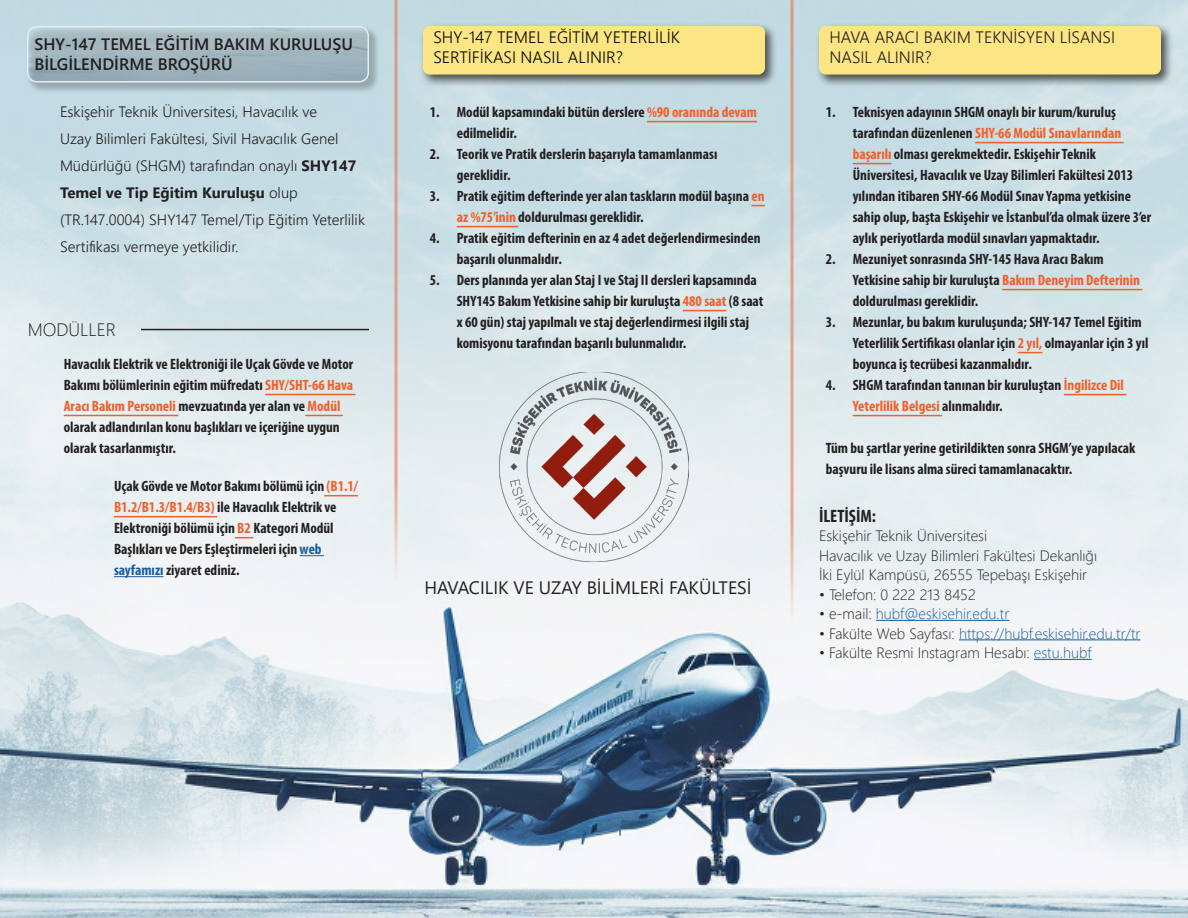
<style>
.page{position:relative;width:1188px;height:918px;background:#fff}
.page>*{position:absolute;margin:0;border:0;box-sizing:border-box;transform-origin:0 0}
.t1{font:18px "Segoe UI";color:#231f20}
.t2{font:700 condensed 18px "Myriad Pro";color:#231f20}
.t3{font:300 18px "Segoe UI";color:#231f20}
.t4{font:300 16.5px/19.8px "Segoe UI";color:#040503}
.t5{font:600 16.5px "Segoe UI";color:#231f20}
.t6{font:300 16.5px/19.8px "Segoe UI";color:#231f20}
.t7{font:700 condensed 15px/21px "Myriad Pro";color:#231f20}
.t8{font:300 15px/27px "Segoe UI";color:#231f20}
.t9{font:300 15px "Segoe UI";color:#231f20}
.t10{font:300 15px "Segoe UI";color:#175d9e}
.s1{font-weight:700}
.s2{color:#f25f29}
.s3{color:#175d9e}
.s4{color:#231f20}
</style>
<div class="page">
<img style="left:0;top:0;width:1188px;height:918px">
<div style="left:420px;top:22px;width:358px;height:66px;background:#231f20;opacity:.75"></div>
<div style="left:423px;top:26px;width:342px;height:49px;background:#fce683;border-radius:7px"></div>
<div style="left:816px;top:22px;width:358px;height:66px;background:#231f20;opacity:.75"></div>
<div style="left:819px;top:26px;width:342px;height:49px;background:#fce683;border-radius:7px"></div>
<hr style="left:876px;top:620px;width:133px;height:1px;background:#175d9e">
<hr style="left:959px;top:639px;width:182px;height:1px;background:#175d9e">
<hr style="left:1034px;top:659px;width:58px;height:1px;background:#175d9e">
<hr style="left:265px;top:394px;width:91px;height:1px;background:#f25f29">
<hr style="left:64px;top:415px;width:114px;height:1px;background:#f25f29">
<hr style="left:305px;top:415px;width:38px;height:1px;background:#f25f29">
<hr style="left:324px;top:495px;width:34px;height:1px;background:#f25f29">
<hr style="left:114px;top:516px;width:103px;height:1px;background:#f25f29">
<svg style="left:235px;top:537px;width:18px;height:1px"></svg>
<svg style="left:300px;top:555px;width:24px;height:1px"></svg>
<hr style="left:114px;top:576px;width:50px;height:1px;background:#175d9e">
<hr style="left:647px;top:121px;width:110px;height:1px;background:#f25f29">
<svg style="left:751px;top:205px;width:14px;height:1px"></svg>
<hr style="left:457px;top:226px;width:61px;height:1px;background:#f25f29">
<hr style="left:683px;top:310px;width:43px;height:1px;background:#f25f29">
<hr style="left:975px;top:142px;width:149px;height:1px;background:#f25f29">
<hr style="left:853px;top:163px;width:38px;height:1px;background:#f25f29">
<hr style="left:1002px;top:289px;width:140px;height:1px;background:#f25f29">
<svg style="left:1018px;top:352px;width:24px;height:1px"></svg>
<hr style="left:1064px;top:394px;width:62px;height:1px;background:#f25f29">
<hr style="left:853px;top:415px;width:89px;height:1px;background:#f25f29">
<svg style="left:394px;top:0;width:4px;height:684px"></svg>
<svg style="left:790px;top:0;width:4px;height:673px"></svg>
<img style="left:500px;top:372px;width:188px;height:189px">
<div style="left:26px;top:25px;width:355px;height:70px;background:#231f20;opacity:.52"></div>
<img style="left:28px;top:27px;width:340px;height:55px">
<div style="left:27px;top:26px;width:342px;height:57px;border:2px solid #fff;border-radius:9px"></div>
<hr style="left:141px;top:329px;width:228px;height:1px;background:#231f20">
<p class="t5" style="left:34px;top:29px;width:320px">SHY-147 TEMEL EĞİTİM BAKIM KURULUŞU</p>
<p class="t5" style="left:34px;top:48px;width:200px">BİLGİLENDİRME BROŞÜRÜ</p>
<p class="t8" style="left:60px;top:97px;width:307px">Eskişehir Teknik Üniversitesi, Havacılık ve<br>Uzay Bilimleri Fakültesi, Sivil Havacılık Genel Müdürlüğü (SHGM) tarafından onaylı <span class="s1">SHY147<br>Temel ve Tip Eğitim Kuruluşu</span> olup (TR.147.0004) SHY147 Temel/Tip Eğitim Yeterlilik Sertifikası vermeye yetkilidir.</p>
<p class="t3" style="left:28px;top:313px;width:89px">MODÜLLER</p>
<p class="t7" style="left:64px;top:353px;width:291px">Havacılık Elektrik ve Elektroniği ile Uçak Gövde ve Motor Bakımı bölümlerinin eğitim müfredatı <span class="s2">SHY/SHT-66 Hava Aracı Bakım Personeli</span> mevzuatında yer alan ve <span class="s2">Modül </span>olarak adlandırılan konu başlıkları ve içeriğine uygun olarak tasarlanmıştır.</p>
<p class="t7" style="left:114px;top:475px;width:246px">Uçak Gövde ve Motor Bakımı bölümü için <span class="s2">(B1.1/ B1.2/B1.3/B1.4/B3)</span> ile Havacılık Elektrik ve Elektroniği bölümü için <span class="s2">B2</span> Kategori Modül Başlıkları ve Ders Eşleştirmeleri için <span class="s3">web sayfamızı</span> ziyaret ediniz.</p>
<p class="t4" style="left:434px;top:26px;width:248px">SHY-147 TEMEL EĞİTİM YETERLİLİK<br>SERTİFİKASI NASIL ALINIR?</p>
<p class="t7" style="left:457px;top:101px;width:302px;text-indent:-27px">1. Modül kapsamındaki bütün derslere <span class="s2">%90 oranında devam </span>edilmelidir.</p>
<p class="t7" style="left:457px;top:143px;width:262px;text-indent:-27px">2. Teorik ve Pratik derslerin başarıyla tamamlanması gereklidir.</p>
<p class="t7" style="left:457px;top:185px;width:309px;text-indent:-27px">3. Pratik eğitim defterinde yer alan taskların modül başına <span class="s2">en az %75’inin</span> doldurulması gereklidir.</p>
<p class="t7" style="left:457px;top:227px;width:305px;text-indent:-27px">4. Pratik eğitim defterinin en az 4 adet değerlendirmesinden başarılı olunmalıdır.</p>
<p class="t7" style="left:457px;top:269px;width:308px;text-indent:-27px">5. Ders planında yer alan Staj I ve Staj II dersleri kapsamında SHY145 Bakım Yetkisine sahip bir kuruluşta <span class="s2">480 saat</span> (8 saat x 60 gün) staj yapılmalı ve staj değerlendirmesi ilgili staj komisyonu tarafından başarılı bulunmalıdır.</p>
<p class="t1" style="left:424px;top:570px;width:329px">HAVACILIK VE UZAY BİLİMLERİ FAKÜLTESİ</p>
<p class="t6" style="left:830px;top:26px;width:287px">HAVA ARACI BAKIM TEKNİSYEN LİSANSI<br>NASIL ALINIR?</p>
<p class="t7" style="left:853px;top:101px;width:300px;text-indent:-27px">1. Teknisyen adayının SHGM onaylı bir kurum/kuruluş tarafından düzenlenen <span class="s2">SHY-66 Modül Sınavlarından başarılı</span> olması gerekmektedir. Eskişehir Teknik Üniversitesi, Havacılık ve Uzay Bilimleri Fakültesi 2013 yılından itibaren SHY-66 Modül Sınav Yapma yetkisine sahip olup, başta Eskişehir ve İstanbul’da olmak üzere 3’er aylık periyotlarda modül sınavları yapmaktadır.</p>
<p class="t7" style="left:853px;top:248px;width:289px;text-indent:-27px">2. Mezuniyet sonrasında SHY-145 Hava Aracı Bakım<br>Yetkisine sahip bir kuruluşta <span class="s2">Bakım Deneyim Defterinin </span>doldurulması gereklidir.</p>
<p class="t7" style="left:853px;top:311px;width:297px;text-indent:-27px">3. Mezunlar, bu bakım kuruluşunda; SHY-147 Temel Eğitim<br>Yeterlilik Sertifikası olanlar için <span class="s2">2 yıl,</span> olmayanlar için 3 yıl boyunca iş tecrübesi kazanmalıdır.</p>
<p class="t7" style="left:853px;top:374px;width:273px;text-indent:-27px">4. SHGM tarafından tanınan bir kuruluştan <span class="s2">İngilizce Dil<br>Yeterlilik Belgesi</span> alınmalıdır.</p>
<p class="t7" style="left:826px;top:437px;width:311px">Tüm bu şartlar yerine getirildikten sonra SHGM’ye yapılacak başvuru ile lisans alma süreci tamamlanacaktır.</p>
<p class="t2" style="left:819px;top:504px;width:59px">İLETİŞİM:</p>
<p class="t9" style="left:819px;top:522px;width:170px">Eskişehir Teknik Üniversitesi</p>
<p class="t9" style="left:819px;top:541px;width:280px">Havacılık ve Uzay Bilimleri Fakültesi Dekanlığı</p>
<p class="t9" style="left:819px;top:561px;width:270px">İki Eylül Kampüsü, 26555 Tepebaşı Eskişehir</p>
<p class="t9" style="left:819px;top:580px;width:158px">• Telefon: 0 222 213 8452</p>
<p class="t10" style="left:819px;top:600px;width:192px"><span class="s4">• e-mail:</span> hubf@eskisehir.edu.tr</p>
<p class="t10" style="left:819px;top:619px;width:323px"><span class="s4">• Fakülte Web Sayfası:</span> https://hubf.eskisehir.edu.tr/tr</p>
<p class="t9" style="left:819px;top:639px;width:274px">• Fakülte Resmi Instagram Hesabı: <span class="s3">estu.hubf</span></p>
</div>
